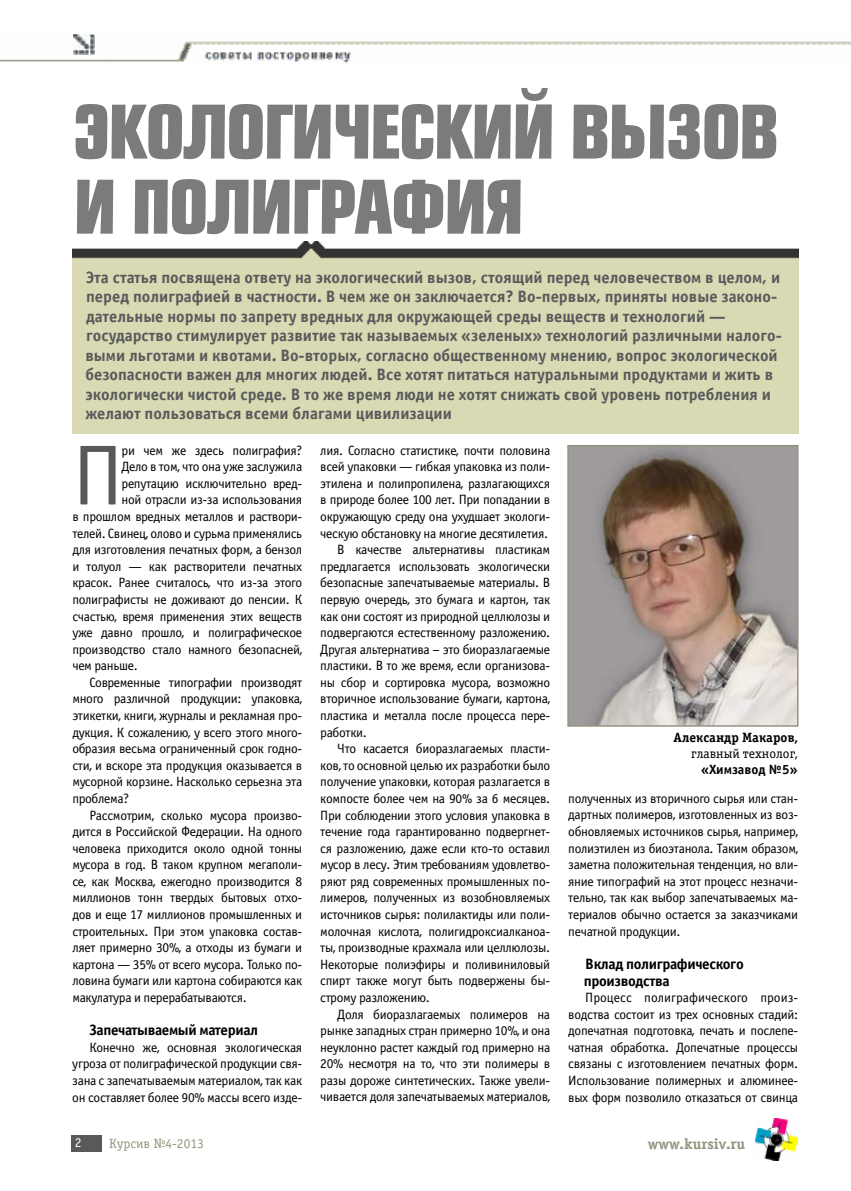
<style>
.page{position:relative;width:851px;height:1191px;background:#fff}
.page>*{position:absolute;margin:0;border:0;box-sizing:border-box;transform-origin:0 0}
.t1{font:85.35px "Officina Sans C";color:#58595b}
.t2{font:800 72px/75px "Euros Zag";letter-spacing:-.025em;color:#797b7d}
.t3{font:700 16.5px/19.5px "Officina Sans C";color:#58595b}
.t4{font:700 15px/16.6px "Officina Sans C";letter-spacing:-.025em;color:#000}
.t5{font:700 15px "Officina Serif C";color:#95937f}
.t6{font:13.5px/16.6px "Officina Sans C";letter-spacing:-.025em;color:#000;text-align:justify}
.t7{font:700 13.5px "Officina Serif C";color:#000}
.t8{font:13.5px "Officina Serif C";color:#000}
.t9{font:13.5px "Officina Serif C";color:#95937f}
.t10{font:700 13.5px "Officina Sans C";color:#000}
.t11{font:13.5px "Officina Serif C";color:#fff}
</style>
<div class="page">
<img style="left:0;top:34px;width:850px;height:29px">
<img style="left:73px;top:34px;width:21px;height:21px">
<img style="left:570px;top:448px;width:225px;height:275px">
<div style="left:567px;top:445px;width:231px;height:281px;border:2px solid #95937f"></div>
<img style="left:755px;top:1118px;width:42px;height:42px">
<div style="left:72px;top:1134px;width:30px;height:17px;background:#58595b"></div>
<img style="left:73px;top:241px;width:725px;height:192px">
<h2 class="t2" style="left:73px;top:93px;width:707px">ЭКОЛОГИЧЕСКИЙ ВЫЗОВ<br>И ПОЛИГРАФИЯ</h2>
<p class="t3" style="left:85px;top:267px;width:697px">Эта статья посвящена ответу на экологический вызов, стоящий перед человечеством в целом, и перед полиграфией в частности. В чем же он заключается? Во-первых, приняты новые законо&shy;дательные нормы по запрету вредных для окружающей среды веществ и технологий — государство стимулирует развитие так называемых «зеленых» технологий различными налого&shy;выми льготами и квотами. Во-вторых, согласно общественному мнению, вопрос экологической безопасности важен для многих людей. Все хотят питаться натуральными продуктами и жить в экологически чистой среде. В то же время люди не хотят снижать свой уровень потребления и желают пользоваться всеми благами цивилизации</p>
<h1 class="t1" style="left:72px;top:429px;width:53px">П</h1>
<p class="t6" style="left:121px;top:442px;width:182px">ри чем же здесь полиграфия?</p>
<p class="t6" style="left:121px;top:459px;width:182px">Дело в том, что она уже заслужила</p>
<p class="t6" style="left:121px;top:475px;width:182px">репутацию исключительно вред-</p>
<p class="t6" style="left:121px;top:492px;width:182px">ной отрасли из-за использования</p>
<p class="t6" style="left:72px;top:508px;width:231px">в прошлом вредных металлов и раствори-</p>
<p class="t6" style="left:72px;top:525px;width:231px">телей. Свинец, олово и сурьма применялись</p>
<p class="t6" style="left:72px;top:541px;width:231px">для изготовления печатных форм, а бензол</p>
<p class="t6" style="left:72px;top:558px;width:231px">и толуол — как растворители печатных</p>
<p class="t6" style="left:72px;top:575px;width:231px">красок. Ранее считалось, что из-за этого</p>
<p class="t6" style="left:72px;top:591px;width:231px">полиграфисты не доживают до пенсии. К</p>
<p class="t6" style="left:72px;top:608px;width:231px">счастью, время применения этих веществ</p>
<p class="t6" style="left:72px;top:624px;width:231px">уже давно прошло, и полиграфическое</p>
<p class="t6" style="left:72px;top:641px;width:231px">производство стало намного безопасней,</p>
<p class="t6" style="left:72px;top:657px;width:67px">чем раньше.</p>
<p class="t6" style="left:89px;top:674px;width:214px">Современные типографии производят</p>
<p class="t6" style="left:72px;top:691px;width:231px">много различной продукции: упаковка,</p>
<p class="t6" style="left:72px;top:707px;width:231px">этикетки, книги, журналы и рекламная про-</p>
<p class="t6" style="left:72px;top:724px;width:231px">дукция. К сожалению, у всего этого много-</p>
<p class="t6" style="left:72px;top:740px;width:231px">образия весьма ограниченный срок годно-</p>
<p class="t6" style="left:72px;top:757px;width:231px">сти, и вскоре эта продукция оказывается в</p>
<p class="t6" style="left:72px;top:774px;width:231px">мусорной корзине. Насколько серьезна эта</p>
<p class="t6" style="left:72px;top:790px;width:58px">проблема?</p>
<p class="t6" style="left:89px;top:807px;width:214px">Рассмотрим, сколько мусора произво-</p>
<p class="t6" style="left:72px;top:823px;width:231px">дится в Российской Федерации. На одного</p>
<p class="t6" style="left:72px;top:840px;width:231px">человека приходится около одной тонны</p>
<p class="t6" style="left:72px;top:856px;width:231px">мусора в год. В таком крупном мегаполи-</p>
<p class="t6" style="left:72px;top:873px;width:231px">се, как Москва, ежегодно производится 8</p>
<p class="t6" style="left:72px;top:890px;width:231px">миллионов тонн твердых бытовых отхо-</p>
<p class="t6" style="left:72px;top:906px;width:231px">дов и еще 17 миллионов промышленных и</p>
<p class="t6" style="left:72px;top:923px;width:231px">строительных. При этом упаковка состав-</p>
<p class="t6" style="left:72px;top:939px;width:231px">ляет примерно 30%, а отходы из бумаги и</p>
<p class="t6" style="left:72px;top:956px;width:231px">картона — 35% от всего мусора. Только по-</p>
<p class="t6" style="left:72px;top:972px;width:231px">ловина бумаги или картона собираются как</p>
<p class="t6" style="left:72px;top:989px;width:176px">макулатура и перерабатываются.</p>
<p class="t4" style="left:89px;top:1022px;width:170px">Запечатываемый материал</p>
<p class="t6" style="left:72px;top:1039px;width:231px;text-indent:17px">Конечно же, основная экологическая угроза от полиграфической продукции свя&shy;зана с запечатываемым материалом, так как он составляет более 90% массы всего изде-</p>
<p class="t6" style="left:320px;top:442px;width:231px">лия. Согласно статистике, почти половина</p>
<p class="t6" style="left:320px;top:459px;width:231px">всей упаковки — гибкая упаковка из поли-</p>
<p class="t6" style="left:320px;top:475px;width:231px">этилена и полипропилена, разлагающихся</p>
<p class="t6" style="left:320px;top:492px;width:231px">в природе более 100 лет. При попадании в</p>
<p class="t6" style="left:320px;top:508px;width:231px">окружающую среду она ухудшает экологи-</p>
<p class="t6" style="left:320px;top:525px;width:229px">ческую обстановку на многие десятилетия.</p>
<p class="t6" style="left:337px;top:541px;width:214px">В качестве альтернативы пластикам</p>
<p class="t6" style="left:320px;top:558px;width:231px">предлагается использовать экологически</p>
<p class="t6" style="left:320px;top:575px;width:231px">безопасные запечатываемые материалы. В</p>
<p class="t6" style="left:320px;top:591px;width:231px">первую очередь, это бумага и картон, так</p>
<p class="t6" style="left:320px;top:608px;width:231px">как они состоят из природной целлюлозы и</p>
<p class="t6" style="left:320px;top:624px;width:231px">подвергаются естественному разложению.</p>
<p class="t6" style="left:320px;top:641px;width:231px">Другая альтернатива – это биоразлагаемые</p>
<p class="t6" style="left:320px;top:657px;width:231px">пластики. В то же время, если организова-</p>
<p class="t6" style="left:320px;top:674px;width:231px">ны сбор и сортировка мусора, возможно</p>
<p class="t6" style="left:320px;top:691px;width:231px">вторичное использование бумаги, картона,</p>
<p class="t6" style="left:320px;top:707px;width:231px">пластика и металла после процесса пере-</p>
<p class="t6" style="left:320px;top:724px;width:48px">работки.</p>
<p class="t6" style="left:337px;top:740px;width:214px">Что касается биоразлагаемых пласти-</p>
<p class="t6" style="left:320px;top:757px;width:231px">ков, то основной целью их разработки было</p>
<p class="t6" style="left:320px;top:773px;width:231px">получение упаковки, которая разлагается в</p>
<p class="t6" style="left:320px;top:790px;width:231px">компосте более чем на 90% за 6 месяцев.</p>
<p class="t6" style="left:320px;top:807px;width:231px">При соблюдении этого условия упаковка в</p>
<p class="t6" style="left:320px;top:823px;width:231px">течение года гарантированно подвергнет-</p>
<p class="t6" style="left:320px;top:840px;width:231px">ся разложению, даже если кто-то оставил</p>
<p class="t6" style="left:320px;top:856px;width:231px">мусор в лесу. Этим требованиям удовлетво-</p>
<p class="t6" style="left:320px;top:873px;width:231px">ряют ряд современных промышленных по-</p>
<p class="t6" style="left:320px;top:890px;width:231px">лимеров, полученных из возобновляемых</p>
<p class="t6" style="left:320px;top:906px;width:231px">источников сырья: полилактиды или поли-</p>
<p class="t6" style="left:320px;top:923px;width:231px">молочная кислота, полигидроксиалканоа-</p>
<p class="t6" style="left:320px;top:939px;width:231px">ты, производные крахмала или целлюлозы.</p>
<p class="t6" style="left:320px;top:956px;width:231px">Некоторые полиэфиры и поливиниловый</p>
<p class="t6" style="left:320px;top:972px;width:231px">спирт также могут быть подвержены бы-</p>
<p class="t6" style="left:320px;top:989px;width:111px">строму разложению.</p>
<p class="t6" style="left:337px;top:1006px;width:214px">Доля биоразлагаемых полимеров на</p>
<p class="t6" style="left:320px;top:1022px;width:231px">рынке западных стран примерно 10%, и она</p>
<p class="t6" style="left:320px;top:1039px;width:231px">неуклонно растет каждый год примерно на</p>
<p class="t6" style="left:320px;top:1055px;width:231px">20% несмотря на то, что эти полимеры в</p>
<p class="t6" style="left:320px;top:1072px;width:231px">разы дороже синтетических. Также увели-</p>
<p class="t6" style="left:320px;top:1088px;width:231px">чивается доля запечатываемых материалов,</p>
<p class="t7" style="left:673px;top:730px;width:126px">Александр Макаров,</p>
<p class="t8" style="left:691px;top:746px;width:108px">главный технолог,</p>
<p class="t10" style="left:701px;top:761px;width:98px">«Химзавод №5»</p>
<p class="t6" style="left:568px;top:790px;width:231px">полученных из вторичного сырья или стан&shy;дартных полимеров, изготовленных из воз&shy;обновляемых источников сырья, например, полиэтилен из биоэтанола. Таким образом, заметна положительная тенденция, но вли&shy;яние типографий на этот процесс незначи&shy;тельно, так как выбор запечатываемых ма&shy;териалов обычно остается за заказчиками печатной продукции.</p>
<p class="t4" style="left:583px;top:955px;width:161px">Вклад полиграфического производства</p>
<p class="t6" style="left:568px;top:989px;width:231px;text-indent:17px">Процесс полиграфического произ&shy;водства состоит из трех основных стадий: допечатная подготовка, печать и послепе&shy;чатная обработка. Допечатные процессы связаны с изготовлением печатных форм.<br>Использование полимерных и алюминее&shy;вых форм позволило отказаться от свинца</p>
<p class="t11" style="left:75px;top:1135px;width:8px">2</p>
<p class="t9" style="left:109px;top:1135px;width:96px">Курсив №4-2013</p>
<p class="t5" style="left:647px;top:1135px;width:99px">www.kursiv.ru</p>
</div>
